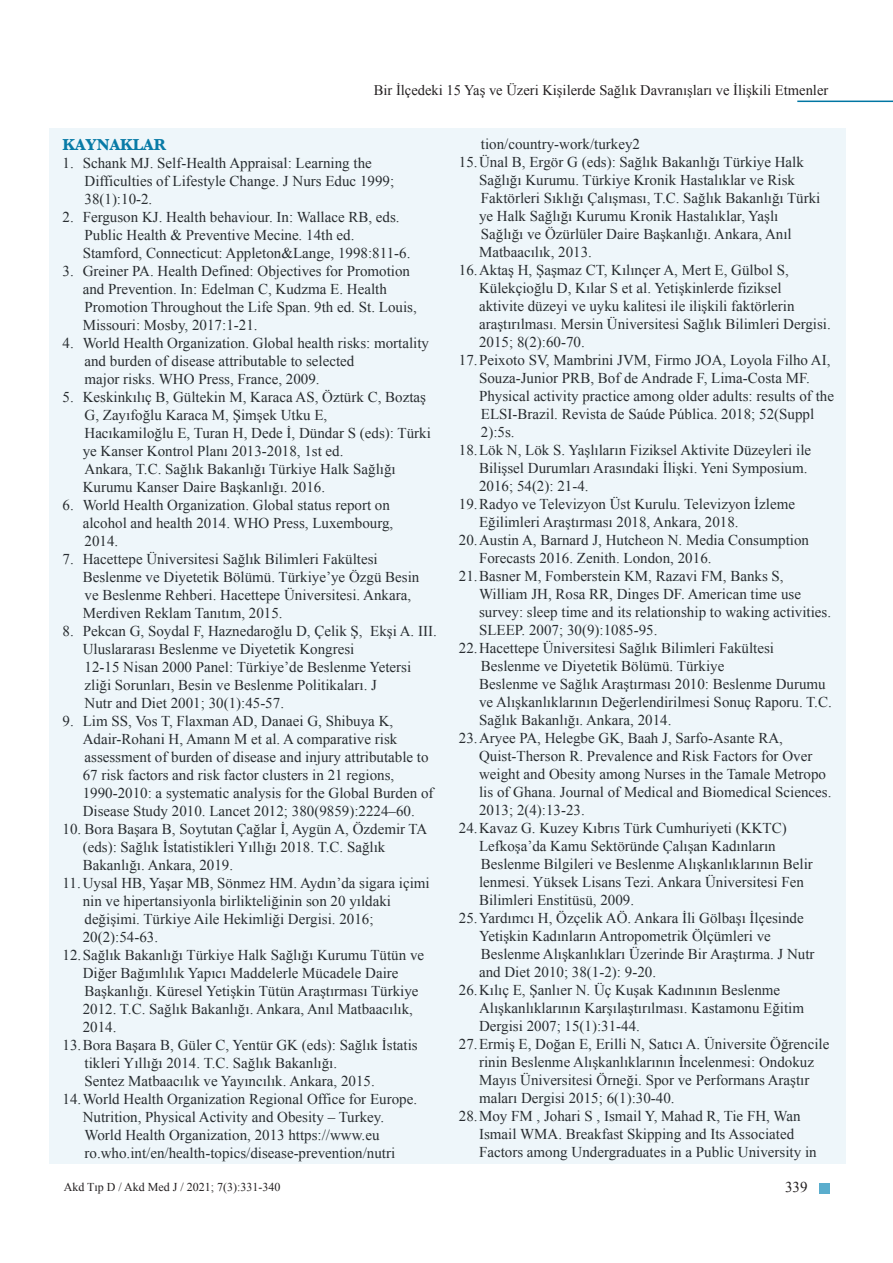
<style>
.page{position:relative;width:893px;height:1263px;background:#fff}
.page>*{position:absolute;margin:0;border:0;box-sizing:border-box;transform-origin:0 0}
.t1{font:700 16.5px "Baskerville";color:#0076a3}
.t2{font:15px/18px "Times New Roman";color:#231f20}
.t3{font:14.55px "Times New Roman";color:#231f20}
.t4{font:12px "Times New Roman";color:#231f20}
</style>
<div class="page">
<div style="left:50px;top:128px;width:796px;height:1035px;background:#eef6fa"></div>
<hr style="left:797px;top:101px;width:96px;height:1px;background:#0076a3">
<div style="left:819px;top:1183px;width:10px;height:10px;background:#5aadcd"></div>
<p class="t3" style="left:374px;top:80px;width:456px">Bir İlçedeki 15 Yaş ve Üzeri Kişilerde Sağlık Davranışları ve İlişkili Etmenler</p>
<p class="t1" style="left:63px;top:133px;width:105px">KAYNAKLAR</p>
<p class="t2" style="left:84px;top:154px;width:311px;text-indent:-22px">1. Schank MJ. Self-Health Appraisal: Learning the<br>Difficulties of Lifestyle Change. J Nurs Educ 1999;<br>38(1):10-2.</p>
<p class="t2" style="left:83px;top:208px;width:329px;text-indent:-20px">2. Ferguson KJ. Health behaviour. In: Wallace RB, eds.<br>Public Health &amp; Preventive Mecine. 14th ed.<br>Stamford, Connecticut: Appleton&amp;Lange, 1998:811-6.</p>
<p class="t2" style="left:83px;top:262px;width:336px;text-indent:-20px">3. Greiner PA. Health Defined: Objectives for Promotion and Prevention. In: Edelman C, Kudzma E. Health Promotion Throughout the Life Span. 9th ed. St. Louis, Missouri: Mosby, 2017:1-21.</p>
<p class="t2" style="left:84px;top:334px;width:346px;text-indent:-22px">4. World Health Organization. Global health risks: mortality and burden of disease attributable to selected<br>major risks. WHO Press, France, 2009.</p>
<p class="t2" style="left:83px;top:388px;width:350px;text-indent:-20px">5. Keskinkılıç B, Gültekin M, Karaca AS, Öztürk C, Boztaş G, Zayıfoğlu Karaca M, Şimşek Utku E,<br>Hacıkamiloğlu E, Turan H, Dede İ, Dündar S (eds): Türki ye Kanser Kontrol Planı 2013-2018, 1st ed.<br>Ankara, T.C. Sağlık Bakanlığı Türkiye Halk Sağlığı Kurumu Kanser Daire Başkanlığı. 2016.</p>
<p class="t2" style="left:83px;top:496px;width:312px;text-indent:-20px">6. World Health Organization. Global status report on alcohol and health 2014. WHO Press, Luxembourg,<br>2014.</p>
<p class="t2" style="left:83px;top:550px;width:338px;text-indent:-20px">7. Hacettepe Üniversitesi Sağlık Bilimleri Fakültesi Beslenme ve Diyetetik Bölümü. Türkiye’ye Özgü Besin ve Beslenme Rehberi. Hacettepe Üniversitesi. Ankara, Merdiven Reklam Tanıtım, 2015.</p>
<p class="t2" style="left:83px;top:622px;width:356px;text-indent:-20px">8. Pekcan G, Soydal F, Haznedaroğlu D, Çelik Ş, Ekşi A. III.<br>Uluslararası Beslenme ve Diyetetik Kongresi<br>12-15 Nisan 2000 Panel: Türkiye’de Beslenme Yetersi zliği Sorunları, Besin ve Beslenme Politikaları. J<br>Nutr and Diet 2001; 30(1):45-57.</p>
<p class="t2" style="left:83px;top:712px;width:352px;text-indent:-20px">9. Lim SS, Vos T, Flaxman AD, Danaei G, Shibuya K, Adair-Rohani H, Amann M et al. A comparative risk assessment of burden of disease and injury attributable to 67 risk factors and risk factor clusters in 21 regions, 1990-2010: a systematic analysis for the Global Burden of Disease Study 2010. Lancet 2012; 380(9859):2224–60.</p>
<p class="t2" style="left:83px;top:820px;width:346px;text-indent:-20px">10. Bora Başara B, Soytutan Çağlar İ, Aygün A, Özdemir TA (eds): Sağlık İstatistikleri Yıllığı 2018. T.C. Sağlık<br>Bakanlığı. Ankara, 2019.</p>
<p class="t2" style="left:83px;top:874px;width:348px;text-indent:-20px">11. Uysal HB, Yaşar MB, Sönmez HM. Aydın’da sigara içimi nin ve hipertansiyonla birlikteliğinin son 20 yıldaki değişimi. Türkiye Aile Hekimliği Dergisi. 2016; 20(2):54-63.</p>
<p class="t2" style="left:83px;top:946px;width:343px;text-indent:-20px">12. Sağlık Bakanlığı Türkiye Halk Sağlığı Kurumu Tütün ve Diğer Bağımlılık Yapıcı Maddelerle Mücadele Daire Başkanlığı. Küresel Yetişkin Tütün Araştırması Türkiye 2012. T.C. Sağlık Bakanlığı. Ankara, Anıl Matbaacılık, 2014.</p>
<p class="t2" style="left:84px;top:1036px;width:335px;text-indent:-22px">13. Bora Başara B, Güler C, Yentür GK (eds): Sağlık İstatis tikleri Yıllığı 2014. T.C. Sağlık Bakanlığı.<br>Sentez Matbaacılık ve Yayıncılık. Ankara, 2015.</p>
<p class="t2" style="left:83px;top:1090px;width:336px;text-indent:-20px">14. World Health Organization Regional Office for Europe.<br>Nutrition, Physical Activity and Obesity – Turkey.<br>World Health Organization, 2013 https://www.eu ro.who.int/en/health-topics/disease-prevention/nutri</p>
<p class="t2" style="left:481px;top:135px;width:161px">tion/country-work/turkey2</p>
<p class="t2" style="left:479px;top:153px;width:343px;text-indent:-20px">15. Ünal B, Ergör G (eds): Sağlık Bakanlığı Türkiye Halk Sağlığı Kurumu. Türkiye Kronik Hastalıklar ve Risk Faktörleri Sıklığı Çalışması, T.C. Sağlık Bakanlığı Türki ye Halk Sağlığı Kurumu Kronik Hastalıklar, Yaşlı Sağlığı ve Özürlüler Daire Başkanlığı. Ankara, Anıl Matbaacılık, 2013.</p>
<p class="t2" style="left:479px;top:261px;width:353px;text-indent:-20px">16. Aktaş H, Şaşmaz CT, Kılınçer A, Mert E, Gülbol S, Külekçioğlu D, Kılar S et al. Yetişkinlerde fiziksel<br>aktivite düzeyi ve uyku kalitesi ile ilişkili faktörlerin araştırılması. Mersin Üniversitesi Sağlık Bilimleri Dergisi.<br>2015; 8(2):60-70.</p>
<p class="t2" style="left:479px;top:351px;width:356px;text-indent:-20px">17. Peixoto SV, Mambrini JVM, Firmo JOA, Loyola Filho AI, Souza-Junior PRB, Bof de Andrade F, Lima-Costa MF.<br>Physical activity practice among older adults: results of the ELSI-Brazil. Revista de Saúde Pública. 2018; 52(Suppl 2):5s.</p>
<p class="t2" style="left:479px;top:441px;width:334px;text-indent:-20px">18. Lök N, Lök S. Yaşlıların Fiziksel Aktivite Düzeyleri ile<br>Bilişsel Durumları Arasındaki İlişki. Yeni Symposium.<br>2016; 54(2): 21-4.</p>
<p class="t2" style="left:479px;top:495px;width:318px;text-indent:-20px">19. Radyo ve Televizyon Üst Kurulu. Televizyon İzleme<br>Eğilimleri Araştırması 2018, Ankara, 2018.</p>
<p class="t2" style="left:479px;top:531px;width:331px;text-indent:-20px">20. Austin A, Barnard J, Hutcheon N. Media Consumption<br>Forecasts 2016. Zenith. London, 2016.</p>
<p class="t2" style="left:479px;top:567px;width:354px;text-indent:-20px">21. Basner M, Fomberstein KM, Razavi FM, Banks S, William JH, Rosa RR, Dinges DF. American time use survey: sleep time and its relationship to waking activities.<br>SLEEP. 2007; 30(9):1085-95.</p>
<p class="t2" style="left:479px;top:639px;width:354px;text-indent:-20px">22. Hacettepe Üniversitesi Sağlık Bilimleri Fakültesi Beslenme ve Diyetetik Bölümü. Türkiye<br>Beslenme ve Sağlık Araştırması 2010: Beslenme Durumu ve Alışkanlıklarının Değerlendirilmesi Sonuç Raporu. T.C.<br>Sağlık Bakanlığı. Ankara, 2014.</p>
<p class="t2" style="left:479px;top:729px;width:354px;text-indent:-20px">23. Aryee PA, Helegbe GK, Baah J, Sarfo-Asante RA, Quist-Therson R. Prevalence and Risk Factors for Over weight and Obesity among Nurses in the Tamale Metropo lis of Ghana. Journal of Medical and Biomedical Sciences.<br>2013; 2(4):13-23.</p>
<p class="t2" style="left:479px;top:819px;width:335px;text-indent:-20px">24. Kavaz G. Kuzey Kıbrıs Türk Cumhuriyeti (KKTC)<br>Lefkoşa’da Kamu Sektöründe Çalışan Kadınların Beslenme Bilgileri ve Beslenme Alışkanlıklarının Belir lenmesi. Yüksek Lisans Tezi. Ankara Üniversitesi Fen Bilimleri Enstitüsü, 2009.</p>
<p class="t2" style="left:479px;top:909px;width:337px;text-indent:-20px">25. Yardımcı H, Özçelik AÖ. Ankara İli Gölbaşı İlçesinde Yetişkin Kadınların Antropometrik Ölçümleri ve Beslenme Alışkanlıkları Üzerinde Bir Araştırma. J Nutr and Diet 2010; 38(1-2): 9-20.</p>
<p class="t2" style="left:479px;top:981px;width:327px;text-indent:-20px">26. Kılıç E, Şanlıer N. Üç Kuşak Kadınının Beslenme<br>Alışkanlıklarının Karşılaştırılması. Kastamonu Eğitim<br>Dergisi 2007; 15(1):31-44.</p>
<p class="t2" style="left:479px;top:1035px;width:352px;text-indent:-20px">27. Ermiş E, Doğan E, Erilli N, Satıcı A. Üniversite Öğrencile rinin Beslenme Alışkanlıklarının İncelenmesi: Ondokuz Mayıs Üniversitesi Örneği. Spor ve Performans Araştır maları Dergisi 2015; 6(1):30-40.</p>
<p class="t2" style="left:479px;top:1107px;width:339px;text-indent:-20px">28. Moy FM , Johari S , Ismail Y, Mahad R, Tie FH, Wan<br>Ismail WMA. Breakfast Skipping and Its Associated<br>Factors among Undergraduates in a Public University in</p>
<p class="t4" style="left:64px;top:1179px;width:218px">Akd Tıp D / Akd Med J / 2021; 7(3):331-340</p>
<p class="t2" style="left:785px;top:1178px;width:24px">339</p>
</div>
